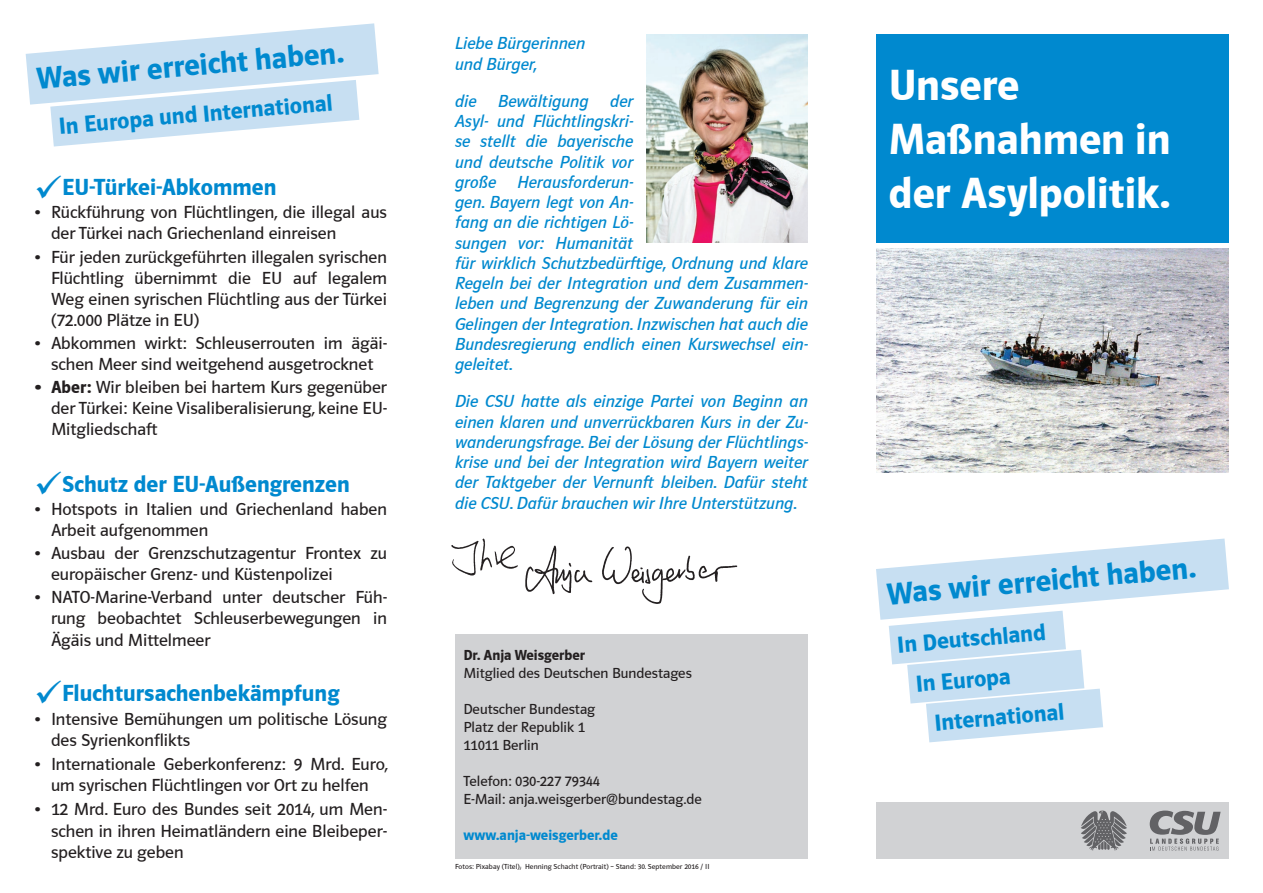
<style>
.page{position:relative;width:1263px;height:893px;background:#fff}
.page>*{position:absolute;margin:0;border:0;box-sizing:border-box;transform-origin:0 0}
.t1{font:700 45px/54px "CSU Schrift 2000";color:#fff}
.t2{font:700 31.65px "CSU Schrift 2000";color:#0089cf}
.t3{font:700 31.5px "CSU Schrift 2000";color:#0089cf}
.t4{font:700 24px "CSU Schrift 2000";color:#0089cf}
.t5{font:18px/21px "CSU Schrift 2000";color:#231f20}
.t6{font:italic 18px/20.2px "CSU Schrift 2000";color:#0089cf}
.t7{font:15px/18px "CSU Schrift 2000";color:#231f20}
.t8{font:700 15px "CSU Schrift 2000";color:#0089cf}
.t9{font:700 15px "CSU Schrift 2000";color:#231f20}
.t10{font:7.5px "CSU Schrift 2000";letter-spacing:.01em;color:#231f20}
.s1{font-weight:700}
</style>
<div class="page">
<div style="left:876px;top:34px;width:353px;height:208px;background:#0089cf"></div>
<div style="left:876px;top:802px;width:353px;height:57px;background:#d1d2d4"></div>
<svg style="left:1150px;top:811px;width:70px;height:40px"></svg>
<svg style="left:1081px;top:811px;width:46px;height:39px"></svg>
<img style="left:876px;top:249px;width:353px;height:224px">
<img style="left:451px;top:539px;width:287px;height:65px">
<img style="left:646px;top:34px;width:162px;height:208px">
<div style="left:455px;top:635px;width:353px;height:224px;background:#d1d2d4"></div>
<svg style="left:26px;top:23px;width:353px;height:124px"></svg>
<svg style="left:876px;top:539px;width:353px;height:203px"></svg>
<h3 class="t3" style="left:35px;top:62px;width:310px;rotate:-5deg">Was wir erreicht haben.</h3>
<h3 class="t4" style="left:58px;top:114px;width:276px;rotate:-5deg">In Europa und International</h3>
<h3 class="t4" style="left:34px;top:175px;width:244px">✓EU-Türkei-Abkommen</h3>
<p class="t5" style="left:51px;top:202px;width:337px;text-indent:-17px">• Rückführung von Flüchtlingen, die illegal aus der Türkei nach Griechenland einreisen</p>
<p class="t5" style="left:51px;top:246px;width:337px;text-align:justify;text-indent:-17px">• Für jeden zurückgeführten illegalen syrischen Flüchtling übernimmt die EU auf legalem Weg einen syrischen Flüchtling aus der Türkei (72.000 Plätze in EU)</p>
<p class="t5" style="left:34px;top:332px;width:354px;text-align:center">• Abkommen wirkt: Schleuserrouten im ägäi&shy;schen Meer sind weitgehend ausgetrocknet</p>
<p class="t5" style="left:51px;top:376px;width:337px;text-align:justify;text-indent:-17px"><span class="s1">• Aber:</span> Wir bleiben bei hartem Kurs gegenüber der Türkei: Keine Visaliberalisierung, keine EU-Mitgliedschaft</p>
<h3 class="t4" style="left:34px;top:471px;width:317px">✓Schutz der EU-Außengrenzen</h3>
<p class="t5" style="left:51px;top:499px;width:337px;text-indent:-17px">• Hotspots in Italien und Griechenland haben<br>Arbeit aufgenommen</p>
<p class="t5" style="left:51px;top:543px;width:337px;text-indent:-17px">• Ausbau der Grenzschutzagentur Frontex zu europäischer Grenz- und Küstenpolizei</p>
<p class="t5" style="left:51px;top:587px;width:337px;text-align:justify;text-indent:-17px">• NATO-Marine-Verband unter deutscher Füh&shy;rung beobachtet Schleuserbewegungen in Ägäis und Mittelmeer</p>
<h3 class="t4" style="left:34px;top:680px;width:307px">✓Fluchtursachenbekämpfung</h3>
<p class="t5" style="left:51px;top:708px;width:337px;line-height:21.6px;text-indent:-17px">• Intensive Bemühungen um politische Lösung des Syrienkonflikts</p>
<p class="t5" style="left:34px;top:753px;width:355px;line-height:21.6px;text-align:center">• Internationale Geberkonferenz: 9 Mrd. Euro, um syrischen Flüchtlingen vor Ort zu helfen</p>
<p class="t5" style="left:51px;top:798px;width:337px;line-height:21.6px;text-align:justify;text-indent:-17px">• 12 Mrd. Euro des Bundes seit 2014, um Men&shy;schen in ihren Heimatländern eine Bleibeper&shy;spektive zu geben</p>
<p class="t6" style="left:455px;top:34px;width:132px">Liebe Bürgerinnen und Bürger,</p>
<p class="t6" style="left:455px;top:91px;width:354px">die Bewältigung der<br>Asyl- und Flüchtlingskri-<br>se stellt die bayerische<br>und deutsche Politik vor<br>große Herausforderun-<br>gen. Bayern legt von An-<br>fang an die richtigen Lö-<br>sungen vor: Humanität<br>für wirklich Schutzbedürftige, Ordnung und klare<br>Regeln bei der Integration und dem Zusammen&shy;leben und Begrenzung der Zuwanderung für ein<br>Gelingen der Integration. Inzwischen hat auch die<br>Bundesregierung endlich einen Kurswechsel ein&shy;geleitet.</p>
<p class="t6" style="left:455px;top:392px;width:354px;text-align:justify">Die CSU hatte als einzige Partei von Beginn an einen klaren und unverrückbaren Kurs in der Zu&shy;wanderungsfrage. Bei der Lösung der Flüchtlings&shy;krise und bei der Integration wird Bayern weiter der Taktgeber der Vernunft bleiben. Dafür steht die CSU. Dafür brauchen wir Ihre Unterstützung.</p>
<p class="t9" style="left:463px;top:647px;width:123px">Dr. Anja Weisgerber</p>
<p class="t7" style="left:463px;top:664px;width:230px">Mitglied des Deutschen Bundestages</p>
<p class="t7" style="left:463px;top:700px;width:133px">Deutscher Bundestag<br>Platz der Republik 1<br>11011 Berlin</p>
<p class="t7" style="left:463px;top:772px;width:240px">Telefon: 030-227 79344<br>E-Mail: anja.weisgerber@bundestag.de</p>
<p class="t8" style="left:463px;top:827px;width:156px">www.anja-weisgerber.de</p>
<p class="t10" style="left:455px;top:862px;width:256px">Fotos: Pixabay (Titel); Henning Schacht (Portrait) – Stand: 30. September 2016 / II</p>
<h1 class="t1" style="left:889px;top:58px;width:283px">Unsere<br>Maßnahmen in der Asylpolitik.</h1>
<h2 class="t2" style="left:886px;top:577px;width:311px;rotate:-5deg">Was wir erreicht haben.</h2>
<h3 class="t4" style="left:896px;top:632px;width:150px;rotate:-5deg">In Deutschland</h3>
<h3 class="t4" style="left:915px;top:671px;width:97px;rotate:-5deg">In Europa</h3>
<h3 class="t4" style="left:933px;top:710px;width:132px;rotate:-5deg">International</h3>
</div>
